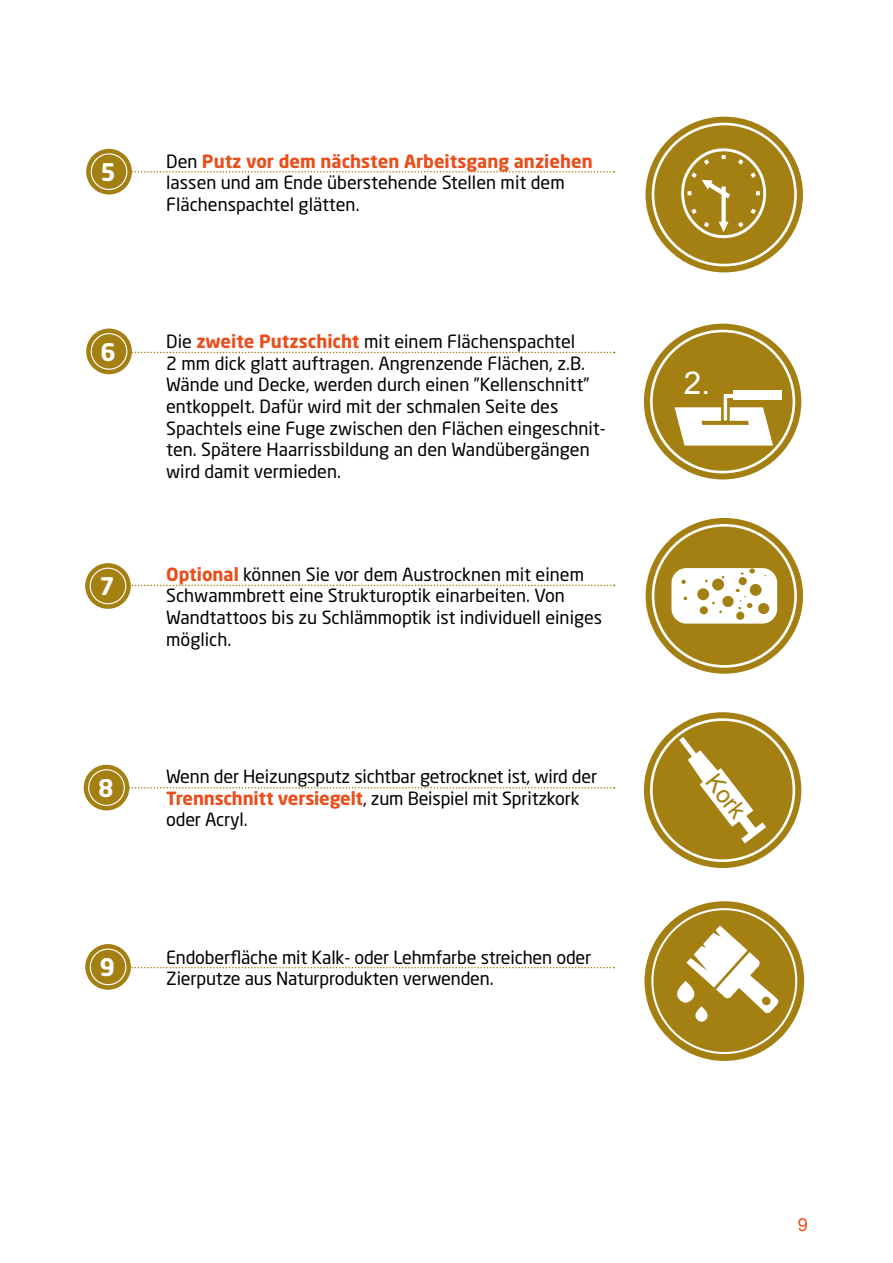
<style>
.page{position:relative;width:893px;height:1263px;background:#fff}
.page>*{position:absolute;margin:0;border:0;box-sizing:border-box;transform-origin:0 0}
.t1{font:31.5px "Arial";color:#fff}
.t2{font:700 24px "Neo Sans W1 G";color:#fff}
.t3{font:23.7px "Arial";color:#a48013}
.t4{font:18px/21.6px "Neo Sans W1 G";color:#000}
.t5{font:18px "Arial";color:#e94e1b}
.s1{font-weight:700;color:#e94e1b}
</style>
<div class="page">
<svg style="left:132px;top:171px;width:482px;height:2px"></svg>
<svg style="left:132px;top:352px;width:483px;height:1px"></svg>
<svg style="left:131px;top:585px;width:484px;height:1px"></svg>
<svg style="left:129px;top:787px;width:486px;height:1px"></svg>
<svg style="left:131px;top:967px;width:483px;height:1px"></svg>
<div style="left:86px;top:149px;width:46px;height:46px;background:#a48013;border-radius:50%"></div>
<div style="left:91px;top:153px;width:36px;height:37px;border:1px solid #fff;border-radius:50%"></div>
<div style="left:86px;top:328px;width:46px;height:46px;background:#a48013;border-radius:50%"></div>
<div style="left:91px;top:333px;width:36px;height:37px;border:1px solid #fff;border-radius:50%"></div>
<svg style="left:85px;top:563px;width:46px;height:46px;background:#aa8924"></svg>
<div style="left:90px;top:568px;width:36px;height:36px;border:1px solid #fff;border-radius:50%"></div>
<div style="left:84px;top:765px;width:45px;height:45px;background:#a48013;border-radius:50%"></div>
<div style="left:88px;top:769px;width:37px;height:37px;border:1px solid #fff;border-radius:50%"></div>
<div style="left:85px;top:944px;width:46px;height:46px;background:#a48013;border-radius:50%"></div>
<div style="left:90px;top:948px;width:36px;height:37px;border:1px solid #fff;border-radius:50%"></div>
<svg style="left:644px;top:115px;width:161px;height:159px;fill:#a48013"></svg>
<div style="left:642px;top:113px;width:164px;height:163px;border:3px solid #fff;border-radius:50%"></div>
<div style="left:653px;top:124px;width:142px;height:141px;background:#a48013;border-radius:50%"></div>
<div style="left:652px;top:123px;width:145px;height:143px;border:3px solid #fff;border-radius:50%"></div>
<svg style="left:681px;top:148px;width:85px;height:90px"></svg>
<svg style="left:642px;top:322px;width:161px;height:159px;fill:#a48013"></svg>
<div style="left:641px;top:320px;width:163px;height:163px;border:3px solid #fff;border-radius:50%"></div>
<div style="left:651px;top:331px;width:143px;height:141px;background:#a48013;border-radius:50%"></div>
<div style="left:650px;top:330px;width:145px;height:143px;border:3px solid #fff;border-radius:50%"></div>
<svg style="left:674px;top:407px;width:99px;height:39px;background:#efe8d5"></svg>
<svg style="left:721px;top:395px;width:9px;height:28px"></svg>
<hr style="left:724px;top:394px;width:40px;height:3px;background:#fff">
<div style="left:733px;top:390px;width:49px;height:10px;background:#fff"></div>
<svg style="left:642px;top:711px;width:161px;height:159px;fill:#a48013"></svg>
<div style="left:641px;top:709px;width:163px;height:162px;border:3px solid #fff;border-radius:50%"></div>
<div style="left:651px;top:720px;width:143px;height:141px;background:#a48013;border-radius:50%"></div>
<div style="left:650px;top:718px;width:145px;height:144px;border:3px solid #fff;border-radius:50%"></div>
<svg style="left:679px;top:737px;width:87px;height:106px"></svg>
<svg style="left:644px;top:516px;width:161px;height:159px;fill:#a48013"></svg>
<div style="left:642px;top:515px;width:164px;height:162px;border:3px solid #fff;border-radius:50%"></div>
<div style="left:653px;top:525px;width:143px;height:141px;background:#a48013;border-radius:50%"></div>
<div style="left:652px;top:524px;width:145px;height:144px;border:3px solid #fff;border-radius:50%"></div>
<div style="left:671px;top:568px;width:106px;height:56px;background:#fff;border-radius:15px"></div>
<svg style="left:681px;top:580px;width:5px;height:4px"></svg>
<div style="left:697px;top:588px;width:12px;height:12px;background:#a48013;border-radius:50%"></div>
<div style="left:700px;top:606px;width:8px;height:8px;background:#a48013;border-radius:50%"></div>
<div style="left:712px;top:579px;width:12px;height:11px;background:#a48013;border-radius:50%"></div>
<div style="left:722px;top:596px;width:11px;height:11px;background:#a48013;border-radius:50%"></div>
<div style="left:736px;top:612px;width:8px;height:8px;background:#a48013;border-radius:50%"></div>
<svg style="left:736px;top:589px;width:16px;height:20px"></svg>
<div style="left:750px;top:584px;width:12px;height:12px;background:#a48013;border-radius:50%"></div>
<div style="left:758px;top:603px;width:11px;height:11px;background:#a48013;border-radius:50%"></div>
<div style="left:739px;top:577px;width:8px;height:8px;background:#a48013;border-radius:50%"></div>
<svg style="left:741px;top:568px;width:14px;height:6px"></svg>
<svg style="left:643px;top:900px;width:162px;height:162px;background:#b99e4b"></svg>
<div style="left:652px;top:909px;width:144px;height:144px;background:#a48013;border-radius:50%"></div>
<svg style="left:676px;top:925px;width:103px;height:97px"></svg>
<h2 class="t2" style="left:101px;top:157px;width:17px">5</h2>
<h2 class="t2" style="left:101px;top:336px;width:17px">6</h2>
<h2 class="t2" style="left:100px;top:571px;width:17px">7</h2>
<h2 class="t2" style="left:98px;top:772px;width:17px">8</h2>
<h2 class="t2" style="left:100px;top:952px;width:17px">9</h2>
<p class="t4" style="left:166px;top:150px;width:428px">Den <span class="s1">Putz vor dem nächsten Arbeitsgang anziehen </span>lassen und am Ende überstehende Stellen mit dem<br>Flächenspachtel glätten.</p>
<p class="t4" style="left:166px;top:330px;width:441px">Die <span class="s1">zweite Putzschicht</span> mit einem Flächenspachtel<br>2 mm dick glatt auftragen. Angrenzende Flächen, z.B.<br>Wände und Decke, werden durch einen ”Kellenschnitt” entkoppelt. Dafür wird mit der schmalen Seite des Spachtels eine Fuge zwischen den Flächen eingeschnit&shy;ten. Spätere Haarrissbildung an den Wandübergängen wird damit vermieden.</p>
<p class="t4" style="left:166px;top:563px;width:438px"><span class="s1">Optional</span> können Sie vor dem Austrocknen mit einem Schwammbrett eine Strukturoptik einarbeiten. Von Wandtattoos bis zu Schlämmoptik ist individuell einiges möglich.</p>
<p class="t4" style="left:166px;top:765px;width:433px">Wenn der Heizungsputz sichtbar getrocknet ist, wird der<br><span class="s1">Trennschnitt versiegelt</span>, zum Beispiel mit Spritzkork oder Acryl.</p>
<p class="t4" style="left:166px;top:946px;width:427px">Endoberfläche mit Kalk- oder Lehmfarbe streichen oder<br>Zierputze aus Naturprodukten verwenden.</p>
<h1 class="t1" style="left:684px;top:362px;width:28px">2.</h1>
<h3 class="t3" style="left:723px;top:767px;width:50px;rotate:52deg">Kork</h3>
<p class="t5" style="left:798px;top:1213px;width:12px">9</p>
</div>
